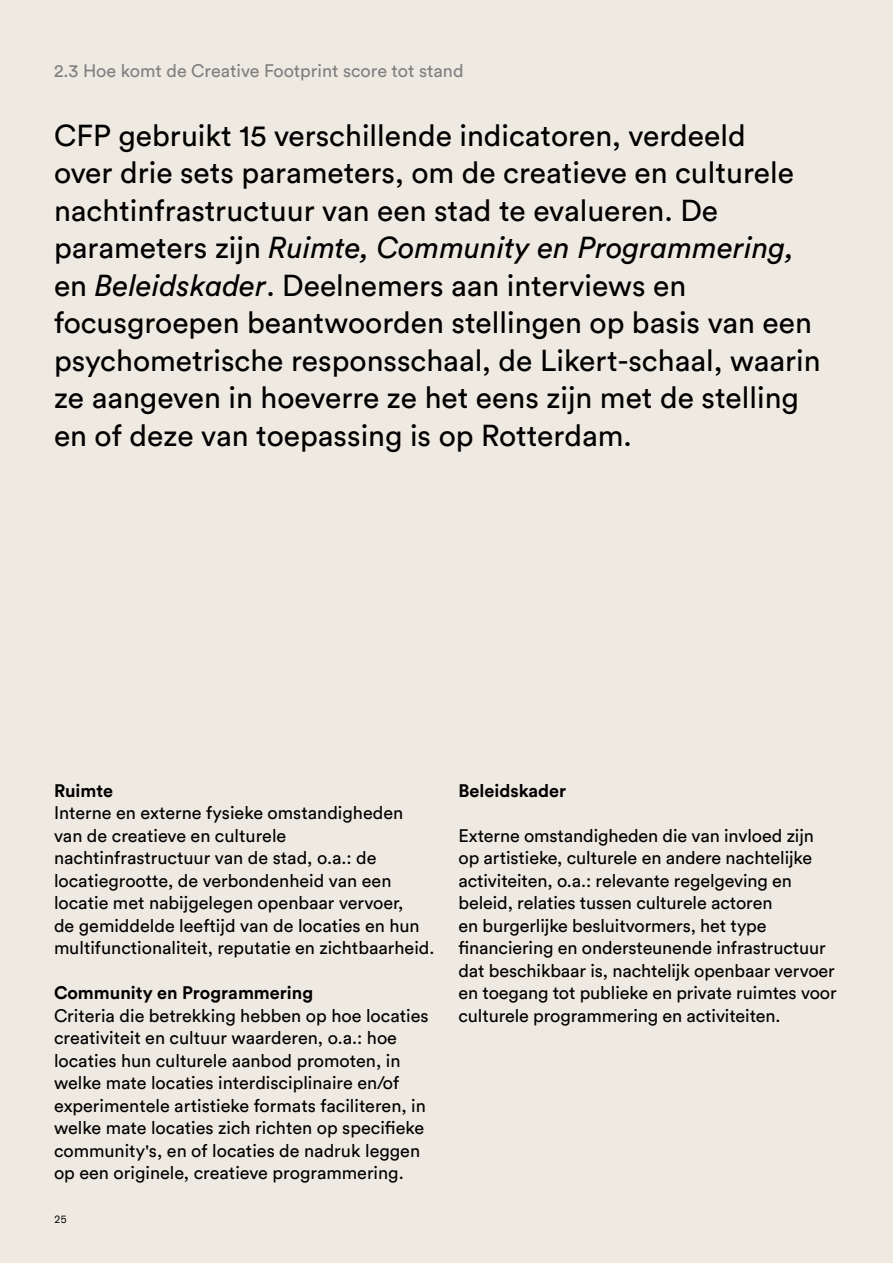
<style>
.page{position:relative;width:893px;height:1263px;background:#eeeae2}
.page>*{position:absolute;margin:0;border:0;box-sizing:border-box;transform-origin:0 0}
.Body_1st{font:30px/37.5px "Circular Std";color:#000}
.Body_1st-2{font:18px/22.5px "Circular Std";color:#000}
.Chapter_subheader{font:18px "Circular Std";color:#808080}
.Body_1st-3{font:700 18px "Circular Std";color:#000}
.Page_Numbers{font:10.5px "GT America Mono";color:#000}
.s1{font-style:italic}
</style>
<div class="page">
<p class="Chapter_subheader" style="left:54px;top:59px;width:411px">2.3 Hoe komt de Creative Footprint score tot stand</p>
<p class="Body_1st" style="left:54px;top:116px;width:768px">CFP gebruikt 15 verschillende indicatoren, verdeeld<br>over drie sets parameters, om de creatieve en culturele nachtinfrastructuur van een stad te evalueren. De parameters zijn <span class="s1">Ruimte, Community en Programmering, </span>en <span class="s1">Beleidskader</span>. Deelnemers aan interviews en focusgroepen beantwoorden stellingen op basis van een psychometrische responsschaal, de Likert-schaal, waarin ze aangeven in hoeverre ze het eens zijn met de stelling en of deze van toepassing is op Rotterdam.</p>
<p class="Body_1st-3" style="left:54px;top:779px;width:61px">Ruimte</p>
<p class="Body_1st-2" style="left:54px;top:801px;width:382px">Interne en externe fysieke omstandigheden van de creatieve en culturele nachtinfrastructuur van de stad, o.a.: de locatiegrootte, de verbondenheid van een locatie met nabijgelegen openbaar vervoer,<br>de gemiddelde leeftijd van de locaties en hun multifunctionaliteit, reputatie en zichtbaarheid.</p>
<p class="Body_1st-3" style="left:54px;top:981px;width:261px">Community en Programmering</p>
<p class="Body_1st-2" style="left:54px;top:1004px;width:376px">Criteria die betrekking hebben op hoe locaties creativiteit en cultuur waarderen, o.a.: hoe locaties hun culturele aanbod promoten, in welke mate locaties interdisciplinaire en/of experimentele artistieke formats faciliteren, in welke mate locaties zich richten op specifieke community's, en of locaties de nadruk leggen op een originele, creatieve programmering.</p>
<p class="Page_Numbers" style="left:54px;top:1213px;width:15px">25</p>
<p class="Body_1st-3" style="left:458px;top:779px;width:109px">Beleidskader</p>
<p class="Body_1st-2" style="left:458px;top:824px;width:380px">Externe omstandigheden die van invloed zijn op artistieke, culturele en andere nachtelijke activiteiten, o.a.: relevante regelgeving en beleid, relaties tussen culturele actoren<br>en burgerlijke besluitvormers, het type financiering en ondersteunende infrastructuur dat beschikbaar is, nachtelijk openbaar vervoer en toegang tot publieke en private ruimtes voor culturele programmering en activiteiten.</p>
</div>
